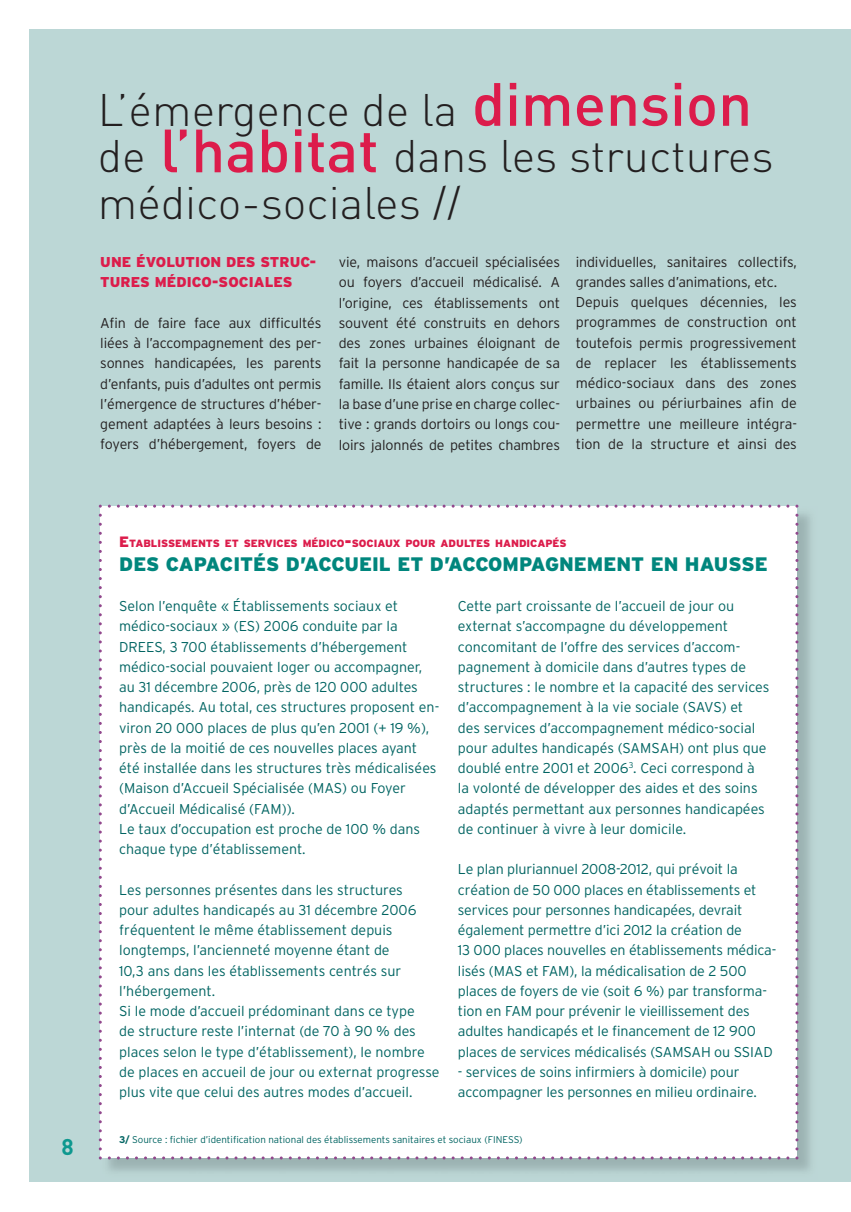
<style>
.page{position:relative;width:851px;height:1212px;background:#fff}
.page>*{position:absolute;margin:0;border:0;box-sizing:border-box;transform-origin:0 0}
.t1{font:300 45px/46.5px "DIN";color:#231f20}
.t2{font:700 22.5px "DIN";color:#0e988f}
.t3{font:900 19.5px "Interstate";color:#00867d}
.t4{font:300 14.25px/20.2px "Interstate";color:#016462}
.t5{font:300 14.25px/20.2px "Interstate";letter-spacing:-.01em;color:#231f20;text-align:justify}
.t6{font:900 14.25px/20.2px "Interstate";letter-spacing:.005em;color:#dc1c4b}
.t7{font:900 10.5px "Interstate";color:#dc1c4b}
.t8{font:300 9.75px "Interstate";color:#016462}
.s1{font-weight:500;font-size:60px;color:#dc1c4b}
.s2{font-family:"Cartier";font-weight:400}
.s3{font-size:15px}
.s4{font-weight:700}
</style>
<div class="page">
<div style="left:30px;top:29px;width:820px;height:1152px;background:#bcd7d6"></div>
<img style="left:100px;top:506px;width:711px;height:666px">
<div style="left:100px;top:506px;width:696px;height:652px;background:#fff"></div>
<svg style="left:99px;top:514px;width:3px;height:636px"></svg>
<svg style="left:108px;top:1156px;width:681px;height:3px"></svg>
<svg style="left:795px;top:514px;width:3px;height:636px"></svg>
<svg style="left:108px;top:505px;width:681px;height:3px"></svg>
<h1 class="t1" style="left:98px;top:86px;width:677px">L’émergence de la <span class="s1">dimension </span>de <span class="s1">l’habitat</span> dans les structures médico-sociales <span class="s2">//</span></h1>
<p class="t6" style="left:100px;top:252px;width:217px">UNE ÉVOLUTION DES STRUC-<br>TURES MÉDICO-SOCIALES</p>
<p class="t5" style="left:100px;top:313px;width:223px">Afin de faire face aux difficultés liées à l’accompagnement des per&shy;sonnes handicapées, les parents d’enfants, puis d’adultes ont permis l’émergence de structures d’héber&shy;gement adaptées à leurs besoins : foyers d’hébergement, foyers de</p>
<p class="t5" style="left:339px;top:252px;width:223px">vie, maisons d’accueil spécialisées ou foyers d’accueil médicalisé. A l’origine, ces établissements ont souvent été construits en dehors des zones urbaines éloignant de fait la personne handicapée de sa famille. Ils étaient alors conçus sur la base d’une prise en charge collec&shy;tive : grands dortoirs ou longs cou&shy;loirs jalonnés de petites chambres</p>
<p class="t5" style="left:575px;top:251px;width:223px;text-align:left">individuelles, sanitaires collectifs, grandes salles d’animations, etc.<br>Depuis quelques décennies, les programmes de construction ont toutefois permis progressivement de replacer les établissements médico-sociaux dans des zones urbaines ou périurbaines afin de permettre une meilleure intégra&shy;tion de la structure et ainsi des</p>
<h2 class="t2" style="left:61px;top:1132px;width:14px">8</h2>
<p class="t7" style="left:119px;top:537px;width:449px"><span class="s3">E</span>TABLISSEMENTS ET SERVICES MÉDICO<span class="s3">-</span>SOCIAUX POUR ADULTES HANDICAPÉS</p>
<h3 class="t3" style="left:119px;top:553px;width:649px">DES CAPACITÉS D’ACCUEIL ET D’ACCOMPAGNEMENT EN HAUSSE</h3>
<p class="t4" style="left:119px;top:596px;width:321px">Selon l’enquête « Établissements sociaux et médico-sociaux » (ES) 2006 conduite par la DREES, 3 700 établissements d’hébergement médico-social pouvaient loger ou accompagner, au 31 décembre 2006, près de 120 000 adultes handicapés. Au total, ces structures proposent en&shy;viron 20 000 places de plus qu’en 2001 (+ 19 %), près de la moitié de ces nouvelles places ayant été installée dans les structures très médicalisées (Maison d’Accueil Spécialisée (MAS) ou Foyer d’Accueil Médicalisé (FAM)).<br>Le taux d’occupation est proche de 100 % dans chaque type d’établissement.</p>
<p class="t4" style="left:119px;top:879px;width:322px">Les personnes présentes dans les structures<br>pour adultes handicapés au 31 décembre 2006 fréquentent le même établissement depuis longtemps, l’ancienneté moyenne étant de<br>10,3 ans dans les établissements centrés sur l’hébergement.<br>Si le mode d’accueil prédominant dans ce type<br>de structure reste l’internat (de 70 à 90 % des places selon le type d’établissement), le nombre de places en accueil de jour ou externat progresse plus vite que celui des autres modes d’accueil.</p>
<p class="t4" style="left:458px;top:596px;width:313px">Cette part croissante de l’accueil de jour ou externat s’accompagne du développement concomitant de l’offre des services d’accom&shy;pagnement à domicile dans d’autres types de structures : le nombre et la capacité des services d’accompagnement à la vie sociale (SAVS) et<br>des services d’accompagnement médico-social pour adultes handicapés (SAMSAH) ont plus que doublé entre 2001 et 2006<sup>3</sup>. Ceci correspond à la volonté de développer des aides et des soins adaptés permettant aux personnes handicapées de continuer à vivre à leur domicile.</p>
<p class="t4" style="left:458px;top:859px;width:320px">Le plan pluriannuel 2008-2012, qui prévoit la création de 50 000 places en établissements et services pour personnes handicapées, devrait également permettre d’ici 2012 la création de<br>13 000 places nouvelles en établissements médica&shy;lisés (MAS et FAM), la médicalisation de 2 500 places de foyers de vie (soit 6 %) par transforma&shy;tion en FAM pour prévenir le vieillissement des adultes handicapés et le financement de 12 900 places de services médicalisés (SAMSAH ou SSIAD</p>
<p class="t4" style="left:458px;top:1062px;width:300px">- services de soins infirmiers à domicile) pour accompagner les personnes en milieu ordinaire.</p>
<p class="t8" style="left:119px;top:1134px;width:405px"><span class="s4">3/</span> Source : fichier d’identification national des établissements sanitaires et sociaux (FINESS)</p>
</div>
